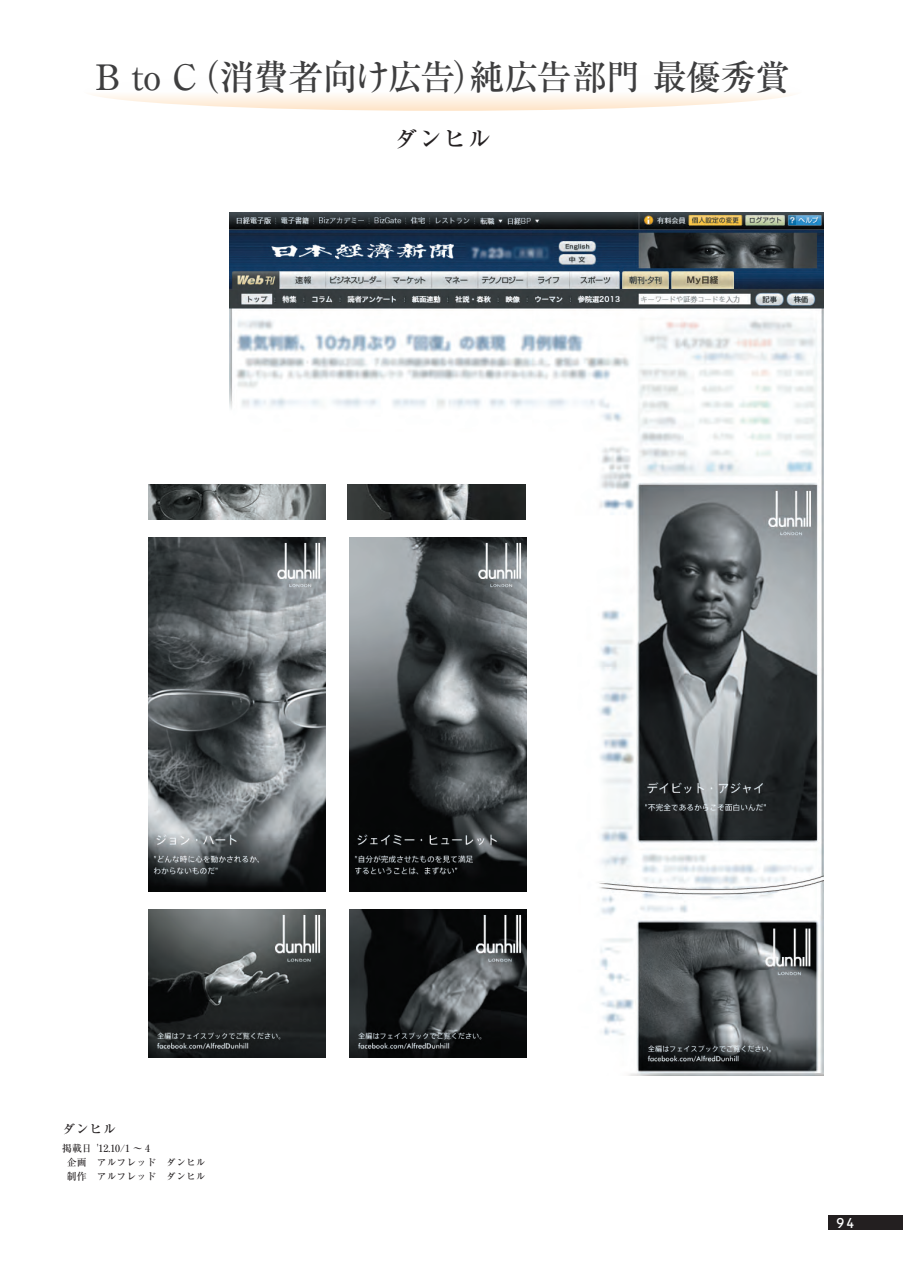
<style>
.page{position:relative;width:903px;height:1275px;background:#fff}
.page>*{position:absolute;margin:0;border:0;box-sizing:border-box;transform-origin:0 0}
.t1{font:500 35px "Ryumin Pro";letter-spacing:-.025em;color:#3e3e3f}
.t2{font:500 24.5px "Ryumin Pro";color:#231f20}
.t3{font:500 13.65px "Ryumin Pro";color:#231f20}
.t4{font:13.65px "OCRB";color:#fff}
.t5{font:500 9.97px/13.7px "Ryumin Pro";color:#231f20}
</style>
<div class="page">
<div style="left:83px;top:71px;width:719px;height:40px;background:linear-gradient(to bottom,#feffff,#feebd7);border-radius:50%"></div>
<img style="left:229px;top:213px;width:594px;height:862px">
<img style="left:348px;top:484px;width:177px;height:35px">
<img style="left:349px;top:537px;width:177px;height:355px">
<img style="left:349px;top:909px;width:177px;height:148px">
<img style="left:148px;top:484px;width:178px;height:35px">
<img style="left:148px;top:537px;width:178px;height:355px">
<img style="left:148px;top:909px;width:178px;height:148px">
<div style="left:828px;top:1215px;width:75px;height:15px;background:#231f20"></div>
<h1 class="t1" style="left:95px;top:49px;width:696px">B to C（消費者向け広告）純広告部門 最優秀賞</h1>
<h2 class="t2" style="left:394px;top:120px;width:99px">ダンヒル</h2>
<h3 class="t3" style="left:62px;top:1119px;width:56px">ダンヒル</h3>
<p class="t5" style="left:67px;top:1141px;width:140px;text-indent:-5px">掲載日 '12.10/1 ～ 4<br>企画 アルフレッド　ダンヒル制作 アルフレッド　ダンヒル</p>
<h3 class="t4" style="left:835px;top:1215px;width:21px">94</h3>
</div>
